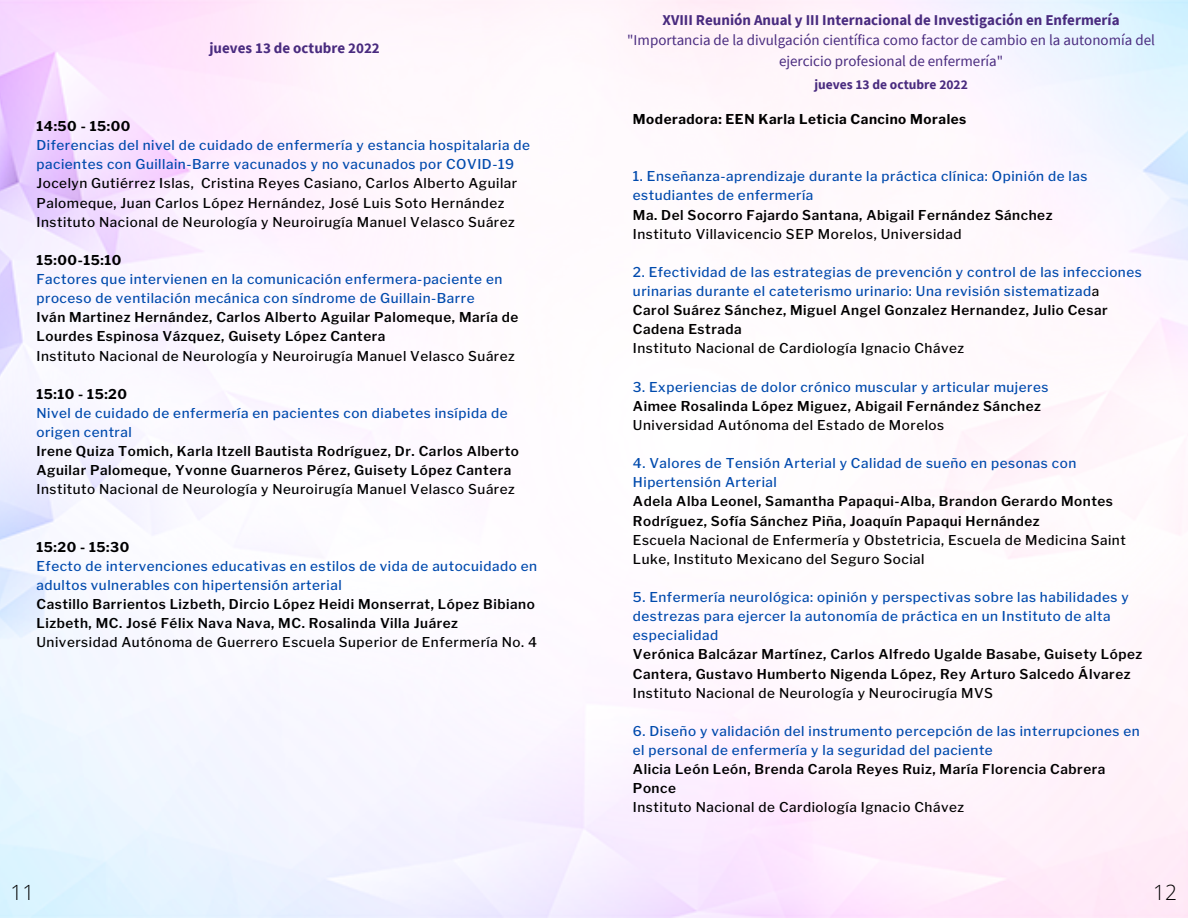
<style>
.page{position:relative;width:1188px;height:918px;background:#fff}
.page>*{position:absolute;margin:0;border:0;box-sizing:border-box;transform-origin:0 0}
.t1{font:300 21px "Open Sans";color:#000}
.t2{font:15px/20.2px "Source Sans Pro";color:#492b7f;text-align:center}
.t3{font:700 15px "Source Sans Pro";color:#492b7f}
.t4{font:500 13.5px/19.2px "Libre Franklin";letter-spacing:.04em;color:#004aad}
.t5{font:600 13.5px/19.2px "Libre Franklin";letter-spacing:.04em;color:#000}
.t6{font:500 13.5px/19.2px "Libre Franklin";letter-spacing:.04em;color:#000}
.t7{font:700 13.5px "Libre Franklin";letter-spacing:.04em;color:#000}
.t8{font:700 13.5px "Source Sans Pro";color:#492b7f}
.s1{color:#000}
.s2{font-weight:600;color:#000}
</style>
<div class="page">
<p class="t3" style="left:209px;top:38px;width:172px">jueves 13 de octubre 2022</p>
<p class="t7" style="left:36px;top:118px;width:95px">14:50 - 15:00</p>
<p class="t4" style="left:36px;top:136px;width:495px">Diferencias del nivel de cuidado de enfermería y estancia hospitalaria de pacientes con Guillain-Barre vacunados y no vacunados por COVID-19</p>
<p class="t6" style="left:36px;top:174px;width:482px">Jocelyn Gutiérrez Islas, Cristina Reyes Casiano, Carlos Alberto Aguilar<br>Palomeque, Juan Carlos López Hernández, José Luis Soto Hernández<br>Instituto Nacional de Neurología y Neuroirugía Manuel Velasco Suárez</p>
<p class="t7" style="left:36px;top:252px;width:86px">15:00-15:10</p>
<p class="t4" style="left:36px;top:270px;width:467px">Factores que intervienen en la comunicación enfermera-paciente en proceso de ventilación mecánica con síndrome de Guillain-Barre</p>
<p class="t5" style="left:36px;top:308px;width:483px">Iván Martinez Hernández, Carlos Alberto Aguilar Palomeque, María de<br>Lourdes Espinosa Vázquez, Guisety López Cantera</p>
<p class="t6" style="left:36px;top:346px;width:480px">Instituto Nacional de Neurología y Neuroirugía Manuel Velasco Suárez</p>
<p class="t7" style="left:36px;top:386px;width:92px">15:10 - 15:20</p>
<p class="t4" style="left:36px;top:403px;width:473px">Nivel de cuidado de enfermería en pacientes con diabetes insípida de origen central</p>
<p class="t5" style="left:36px;top:442px;width:484px">Irene Quiza Tomich, Karla Itzell Bautista Rodríguez, Dr. Carlos Alberto<br>Aguilar Palomeque, Yvonne Guarneros Pérez, Guisety López Cantera</p>
<p class="t6" style="left:36px;top:480px;width:480px">Instituto Nacional de Neurología y Neuroirugía Manuel Velasco Suárez</p>
<p class="t7" style="left:36px;top:539px;width:94px">15:20 - 15:30</p>
<p class="t4" style="left:36px;top:556px;width:502px">Efecto de intervenciones educativas en estilos de vida de autocuidado en adultos vulnerables con hipertensión arterial</p>
<p class="t5" style="left:36px;top:595px;width:500px">Castillo Barrientos Lizbeth, Dircio López Heidi Monserrat, López Bibiano<br>Lizbeth, MC. José Félix Nava Nava, MC. Rosalinda Villa Juárez</p>
<p class="t6" style="left:36px;top:633px;width:502px">Universidad Autónoma de Guerrero Escuela Superior de Enfermería No. 4</p>
<p class="t3" style="left:663px;top:10px;width:459px">XVIII Reunión Anual y III Internacional de Investigación en Enfermería</p>
<p class="t2" style="left:627px;top:30px;width:529px">"Importancia de la divulgación científica como factor de cambio en la autonomía del ejercicio profesional de enfermería"</p>
<p class="t8" style="left:814px;top:75px;width:155px">jueves 13 de octubre 2022</p>
<p class="t7" style="left:633px;top:111px;width:335px">Moderadora: EEN Karla Leticia Cancino Morales</p>
<p class="t4" style="left:633px;top:167px;width:456px">1. Enseñanza-aprendizaje durante la práctica clínica: Opinión de las estudiantes de enfermería</p>
<p class="t5" style="left:633px;top:205px;width:421px">Ma. Del Socorro Fajardo Santana, Abigail Fernández Sánchez</p>
<p class="t6" style="left:633px;top:224px;width:330px">Instituto Villavicencio SEP Morelos, Universidad</p>
<p class="t4" style="left:633px;top:262px;width:510px">2. Efectividad de las estrategias de prevención y control de las infecciones urinarias durante el cateterismo urinario: Una revisión sistematizad<span class="s1">a<br></span><span class="s2">Carol Suárez Sánchez, Miguel Angel Gonzalez Hernandez, Julio Cesar Cadena Estrada</span></p>
<p class="t6" style="left:633px;top:339px;width:333px">Instituto Nacional de Cardiología Ignacio Chávez</p>
<p class="t4" style="left:633px;top:377px;width:417px">3. Experiencias de dolor crónico muscular y articular mujeres</p>
<p class="t5" style="left:633px;top:396px;width:410px">Aimee Rosalinda López Miguez, Abigail Fernández Sánchez</p>
<p class="t6" style="left:633px;top:415px;width:313px">Universidad Autónoma del Estado de Morelos</p>
<p class="t4" style="left:633px;top:454px;width:445px">4. Valores de Tensión Arterial y Calidad de sueño en pesonas con<br>Hipertensión Arterial</p>
<p class="t5" style="left:633px;top:492px;width:482px">Adela Alba Leonel, Samantha Papaqui-Alba, Brandon Gerardo Montes<br>Rodríguez, Sofía Sánchez Piña, Joaquín Papaqui Hernández</p>
<p class="t6" style="left:633px;top:530px;width:494px">Escuela Nacional de Enfermería y Obstetricia, Escuela de Medicina Saint<br>Luke, Instituto Mexicano del Seguro Social</p>
<p class="t4" style="left:633px;top:588px;width:497px">5. Enfermería neurológica: opinión y perspectivas sobre las habilidades y destrezas para ejercer la autonomía de práctica en un Instituto de alta especialidad</p>
<p class="t5" style="left:633px;top:645px;width:511px">Verónica Balcázar Martínez, Carlos Alfredo Ugalde Basabe, Guisety López<br>Cantera, Gustavo Humberto Nigenda López, Rey Arturo Salcedo Álvarez</p>
<p class="t6" style="left:633px;top:683px;width:362px">Instituto Nacional de Neurología y Neurocirugía MVS</p>
<p class="t4" style="left:633px;top:721px;width:508px">6. Diseño y validación del instrumento percepción de las interrupciones en el personal de enfermería y la seguridad del paciente</p>
<p class="t5" style="left:633px;top:760px;width:474px">Alicia León León, Brenda Carola Reyes Ruiz, María Florencia Cabrera<br>Ponce</p>
<p class="t6" style="left:633px;top:798px;width:333px">Instituto Nacional de Cardiología Ignacio Chávez</p>
<h1 class="t1" style="left:11px;top:877px;width:25px">11</h1>
<h1 class="t1" style="left:1153px;top:877px;width:25px">12</h1>
</div>
